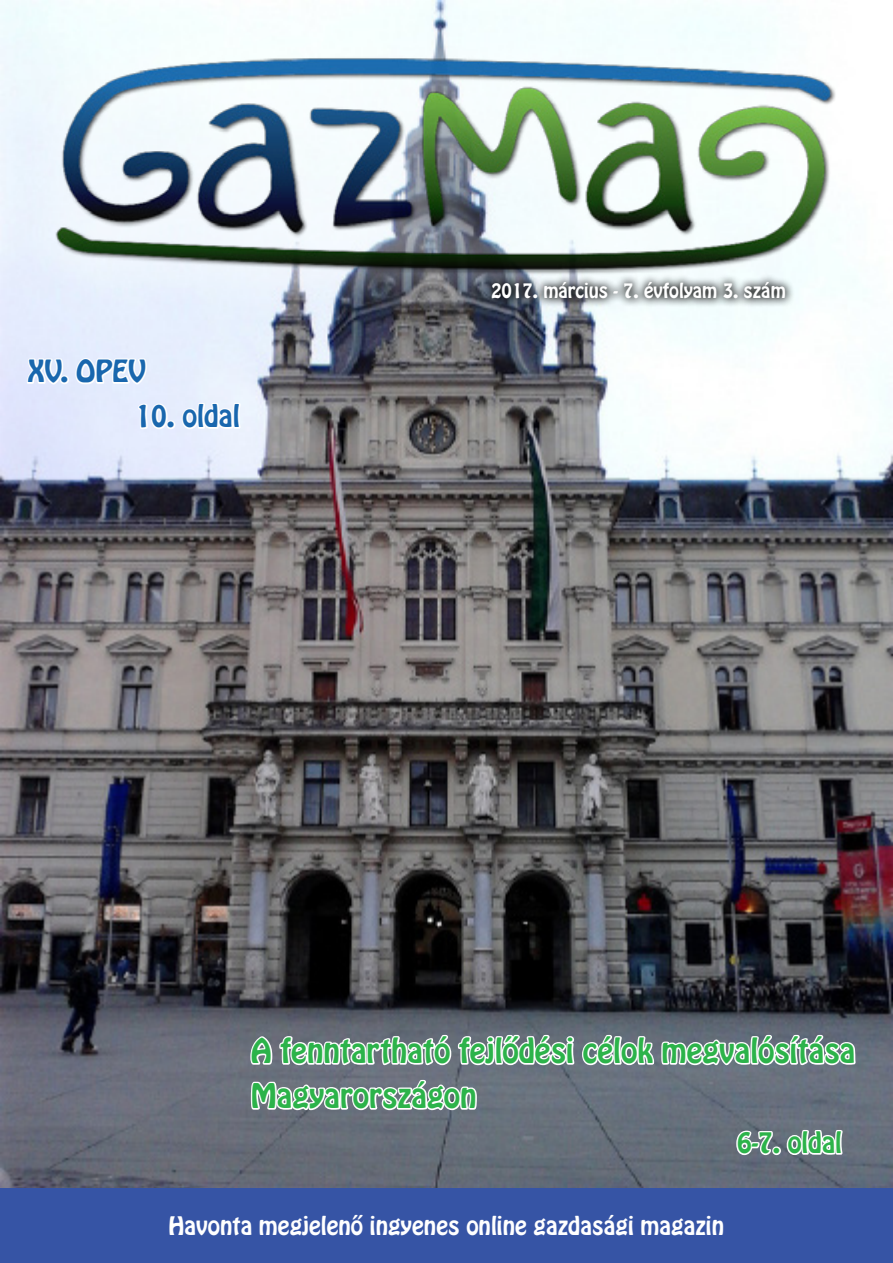
<style>
.page{position:relative;width:893px;height:1263px;background:#fff}
.page>*{position:absolute;margin:0;border:0;box-sizing:border-box;transform-origin:0 0}
.t1{font:30px/45px "Hobo Std Shady";color:#2cb34a}
.t2{font:27px "Hobo Std Shady";color:#1967ae}
.t3{font:25.5px "Hobo Std Shady";color:#2cb34a}
.t4{font:22.5px "Hobo Std Shady";color:#fff}
.t5{font:18px "Hobo Std Shady";color:#fff}
</style>
<div class="page">
<img style="left:0;top:334px;width:892px;height:854px">
<div style="left:0;top:0;width:892px;height:334px;background:#fff;opacity:.49"></div>
<img style="left:53px;top:54px;width:785px;height:222px">
<div style="left:482px;top:273px;width:313px;height:36px;background:#000;opacity:.75"></div>
<svg style="left:25px;top:283px;width:217px;height:185px;background:#e6edfd"></svg>
<div style="left:0;top:1188px;width:893px;height:75px;background:#3654a5"></div>
<svg style="left:249px;top:1010px;width:608px;height:57px"></svg>
<svg style="left:249px;top:1078px;width:230px;height:34px"></svg>
<svg style="left:734px;top:1128px;width:110px;height:29px"></svg>
<p class="t2" style="left:28px;top:353px;width:120px">XV. OPEV</p>
<p class="t2" style="left:136px;top:398px;width:106px">10. oldal</p>
<p class="t5" style="left:491px;top:278px;width:296px">2017. március - 7. évfolyam 3. szám</p>
<p class="t1" style="left:251px;top:1029px;width:606px">A fenntartható fejlődési célok megvalósítása<br>Magyarországon</p>
<p class="t3" style="left:737px;top:1125px;width:106px">6-7. oldal</p>
<p class="t4" style="left:169px;top:1210px;width:557px">Havonta megjelenő ingyenes online gazdasági magazin</p>
</div>
